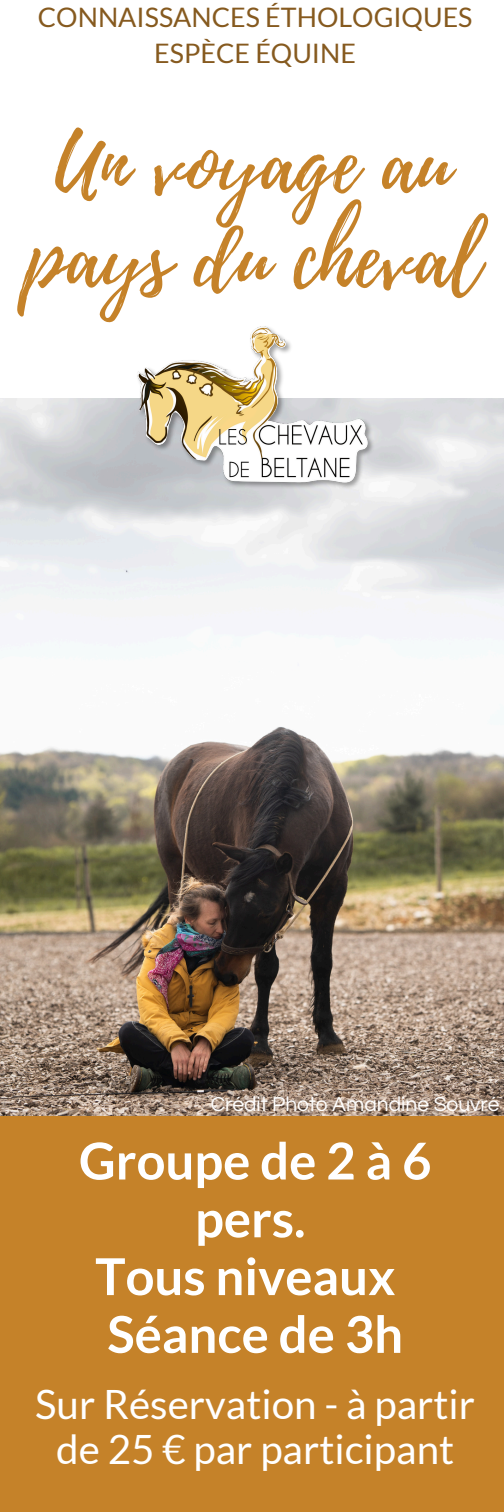
<style>
.page{position:relative;width:504px;height:1512px;background:#fff}
.page>*{position:absolute;margin:0;border:0;box-sizing:border-box;transform-origin:0 0}
.t1{font:82.6px/94.5px "Playlist Script";color:#c58229;text-align:center}
.t2{font:700 50.75px/57.8px "Lato";color:#fff;text-align:center}
.t3{font:40.25px/45.9px "Lato";color:#fff;text-align:center}
.t4{font:26.95px/35.7px "Lato";color:#865a1f;text-align:center}
.t5{font:21px "Questrial";color:#fff}
</style>
<div class="page">
<img style="left:0;top:399px;width:504px;height:718px">
<div style="left:0;top:1117px;width:504px;height:395px;background:#c58229"></div>
<img style="left:135px;top:326px;width:241px;height:166px">
<p class="t4" style="left:38px;top:-1px;width:436px">CONNAISSANCES ÉTHOLOGIQUES<br>ESPÈCE ÉQUINE</p>
<h1 class="t1" style="left:25px;top:119px;width:457px">Un voyage au pays du cheval</h1>
<h2 class="t5" style="left:211px;top:1094px;width:290px">Crédit Photo Amandine Souvré</h2>
<p class="t2" style="left:79px;top:1131px;width:354px">Groupe de 2 à 6 pers.<br>Tous niveaux<br>Séance de 3h</p>
<p class="t3" style="left:35px;top:1380px;width:442px">Sur Réservation - à partir de 25 € par participant</p>
</div>
